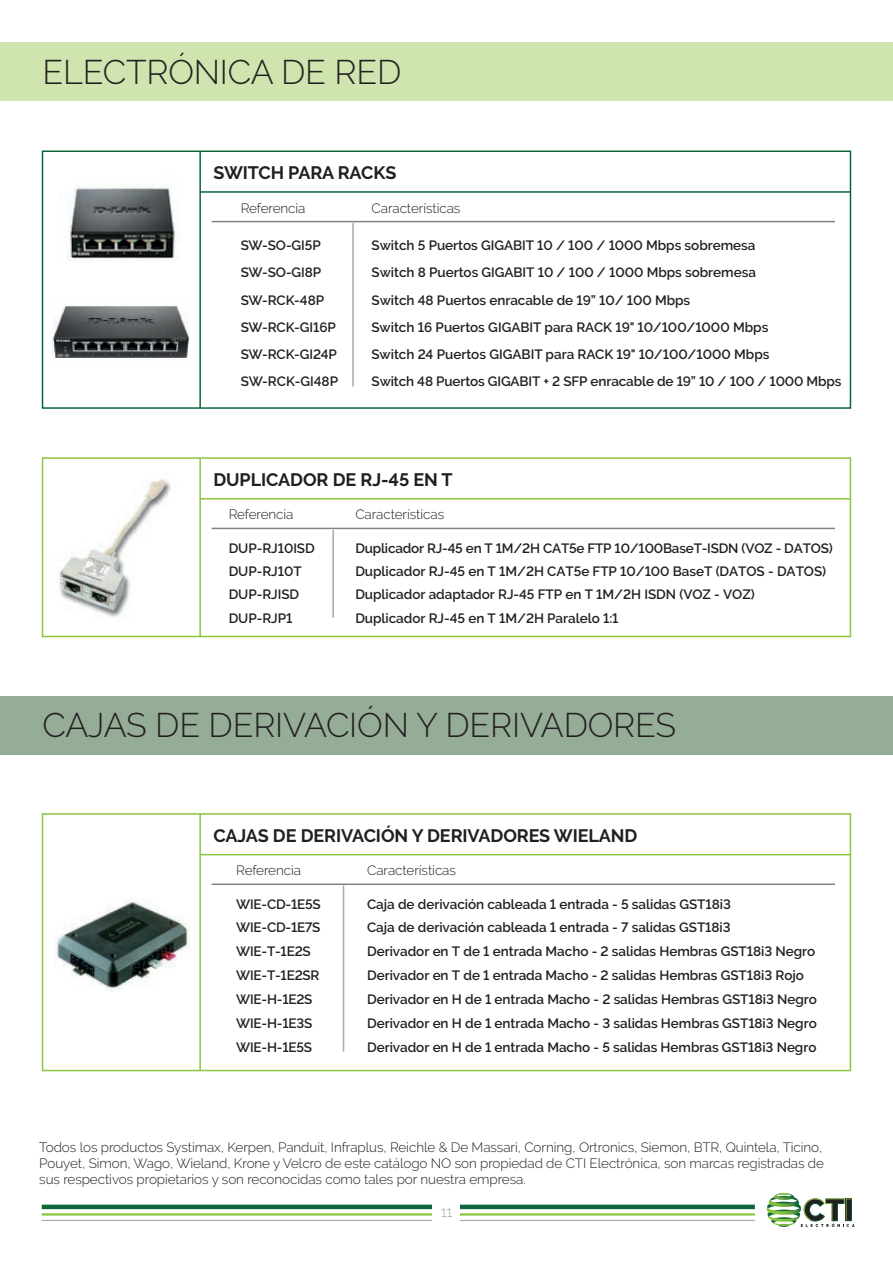
<style>
.page{position:relative;width:893px;height:1263px;background:#fff}
.page>*{position:absolute;margin:0;border:0;box-sizing:border-box;transform-origin:0 0}
.t1{font:300 34.05px "Raleway";letter-spacing:-.005em;color:#231f20}
.t2{font:700 18px "Raleway";letter-spacing:-.005em;color:#231f20}
.t3{font:200 15px "Raleway";color:#808285}
.t4{font:600 13.5px/23.9px "Raleway";letter-spacing:-.005em;color:#231f20}
.t5{font:300 13.5px/16.2px "Raleway";letter-spacing:-.005em;color:#231f20}
</style>
<div class="page">
<hr style="left:42px;top:1220px;width:713px;height:1px;background:#a8a9ad">
<hr style="left:42px;top:1213px;width:713px;height:2px;background:#8bc63e">
<div style="left:42px;top:1204px;width:713px;height:5px;background:#0c6638"></div>
<svg style="left:766px;top:1193px;width:89px;height:34px"></svg>
<div style="left:433px;top:1203px;width:27px;height:19px;background:#fff"></div>
<hr style="left:0;top:529px;width:1px;height:58px;background:#cfe4ae">
<hr style="left:0;top:919px;width:1px;height:59px;background:#95ad97">
<div style="left:0;top:43px;width:893px;height:58px;background:#cfe4ae"></div>
<div style="left:0;top:696px;width:893px;height:58px;background:#95ad97"></div>
<img style="left:58px;top:478px;width:113px;height:140px">
<div style="left:42px;top:457px;width:809px;height:180px;border:2px solid #8bc63e"></div>
<hr style="left:212px;top:528px;width:623px;height:1px;background:#808285">
<hr style="left:200px;top:498px;width:650px;height:1px;background:#8bc63e">
<hr style="left:199px;top:458px;width:2px;height:178px;background:#8bc63e">
<hr style="left:332px;top:530px;width:2px;height:87px;background:#a8a9ad">
<img style="left:68px;top:187px;width:112px;height:74px">
<img style="left:52px;top:306px;width:138px;height:52px">
<div style="left:42px;top:150px;width:809px;height:259px;border:2px solid #0c6638"></div>
<hr style="left:212px;top:221px;width:623px;height:1px;background:#808285">
<hr style="left:200px;top:191px;width:650px;height:2px;background:#0c6638">
<hr style="left:199px;top:151px;width:2px;height:257px;background:#0c6638">
<hr style="left:352px;top:223px;width:2px;height:163px;background:#a8a9ad">
<div style="left:42px;top:813px;width:809px;height:258px;border:2px solid #8bc63e"></div>
<hr style="left:212px;top:883px;width:623px;height:2px;background:#808285">
<hr style="left:200px;top:854px;width:650px;height:1px;background:#8bc63e">
<hr style="left:199px;top:814px;width:2px;height:256px;background:#8bc63e">
<hr style="left:343px;top:886px;width:1px;height:165px;background:#a8a9ad">
<img style="left:55px;top:898px;width:135px;height:93px">
<h1 class="t1" style="left:43px;top:52px;width:360px">ELECTRÓNICA DE RED</h1>
<h2 class="t2" style="left:213px;top:163px;width:184px">SWITCH PARA RACKS</h2>
<p class="t5" style="left:241px;top:200px;width:66px">Referencia</p>
<p class="t4" style="left:241px;top:232px;width:99px;line-height:27.3px">SW-SO-GI5P<br>SW-SO-GI8P<br>SW-RCK-48P<br>SW-RCK-GI16P<br>SW-RCK-GI24P<br>SW-RCK-GI48P</p>
<p class="t5" style="left:372px;top:200px;width:90px">Características</p>
<p class="t4" style="left:372px;top:232px;width:386px;line-height:27.3px;text-align:justify">Switch 5 Puertos GIGABIT 10 / 100 / 1000 Mbps sobremesa Switch 8 Puertos GIGABIT 10 / 100 / 1000 Mbps sobremesa Switch 48 Puertos enracable de 19” 10/ 100 Mbps</p>
<p class="t4" style="left:372px;top:315px;width:398px">Switch 16 Puertos GIGABIT para RACK 19" 10/100/1000 Mbps</p>
<p class="t4" style="left:372px;top:342px;width:399px">Switch 24 Puertos GIGABIT para RACK 19" 10/100/1000 Mbps</p>
<p class="t4" style="left:372px;top:370px;width:471px">Switch 48 Puertos GIGABIT + 2 SFP enracable de 19” 10 / 100 / 1000 Mbps</p>
<h2 class="t2" style="left:213px;top:469px;width:241px">DUPLICADOR DE RJ-45 EN T</h2>
<p class="t5" style="left:229px;top:506px;width:66px">Referencia</p>
<p class="t4" style="left:229px;top:536px;width:88px;line-height:23.2px">DUP-RJ10ISD<br>DUP-RJ10T<br>DUP-RJISD<br>DUP-RJP1</p>
<p class="t5" style="left:355px;top:506px;width:90px">Características</p>
<p class="t4" style="left:355px;top:536px;width:479px;line-height:23.2px">Duplicador RJ-45 en T 1M/2H CAT5e FTP 10/100BaseT-ISDN (VOZ - DATOS)<br>Duplicador RJ-45 en T 1M/2H CAT5e FTP 10/100 BaseT (DATOS - DATOS)<br>Duplicador adaptador RJ-45 FTP en T 1M/2H ISDN (VOZ - VOZ)<br>Duplicador RJ-45 en T 1M/2H Paralelo 1:1</p>
<h1 class="t1" style="left:43px;top:705px;width:635px">CAJAS DE DERIVACIÓN Y DERIVADORES</h1>
<h2 class="t2" style="left:213px;top:825px;width:426px">CAJAS DE DERIVACIÓN Y DERIVADORES WIELAND</h2>
<p class="t5" style="left:236px;top:862px;width:66px">Referencia</p>
<p class="t4" style="left:236px;top:892px;width:86px">WIE-CD-1E5S<br>WIE-CD-1E7S<br>WIE-T-1E2S<br>WIE-T-1E2SR</p>
<p class="t5" style="left:367px;top:862px;width:90px">Características</p>
<p class="t4" style="left:367px;top:892px;width:450px">Caja de derivación cableada 1 entrada - 5 salidas GST18i3<br>Caja de derivación cableada 1 entrada - 7 salidas GST18i3<br>Derivador en T de 1 entrada Macho - 2 salidas Hembras GST18i3 Negro Derivador en T de 1 entrada Macho - 2 salidas Hembras GST18i3 Rojo</p>
<p class="t4" style="left:236px;top:987px;width:78px;text-align:justify">WIE-H-1E2S WIE-H-1E3S WIE-H-1E5S</p>
<p class="t4" style="left:367px;top:987px;width:451px;text-align:justify">Derivador en H de 1 entrada Macho - 2 salidas Hembras GST18i3 Negro Derivador en H de 1 entrada Macho - 3 salidas Hembras GST18i3 Negro Derivador en H de 1 entrada Macho - 5 salidas Hembras GST18i3 Negro</p>
<p class="t5" style="left:39px;top:1139px;width:786px">Todos los productos Systimax, Kerpen, Panduit, Infraplus, Reichle &amp; De Massari, Corning, Ortronics, Siemon, BTR, Quintela, Ticino,<br>Pouyet, Simon, Wago, Wieland, Krone y Velcro de este catálogo NO son propiedad de CTI Electrónica, son marcas registradas de sus respectivos propietarios y son reconocidas como tales por nuestra empresa.</p>
<p class="t3" style="left:441px;top:1203px;width:13px">11</p>
</div>
